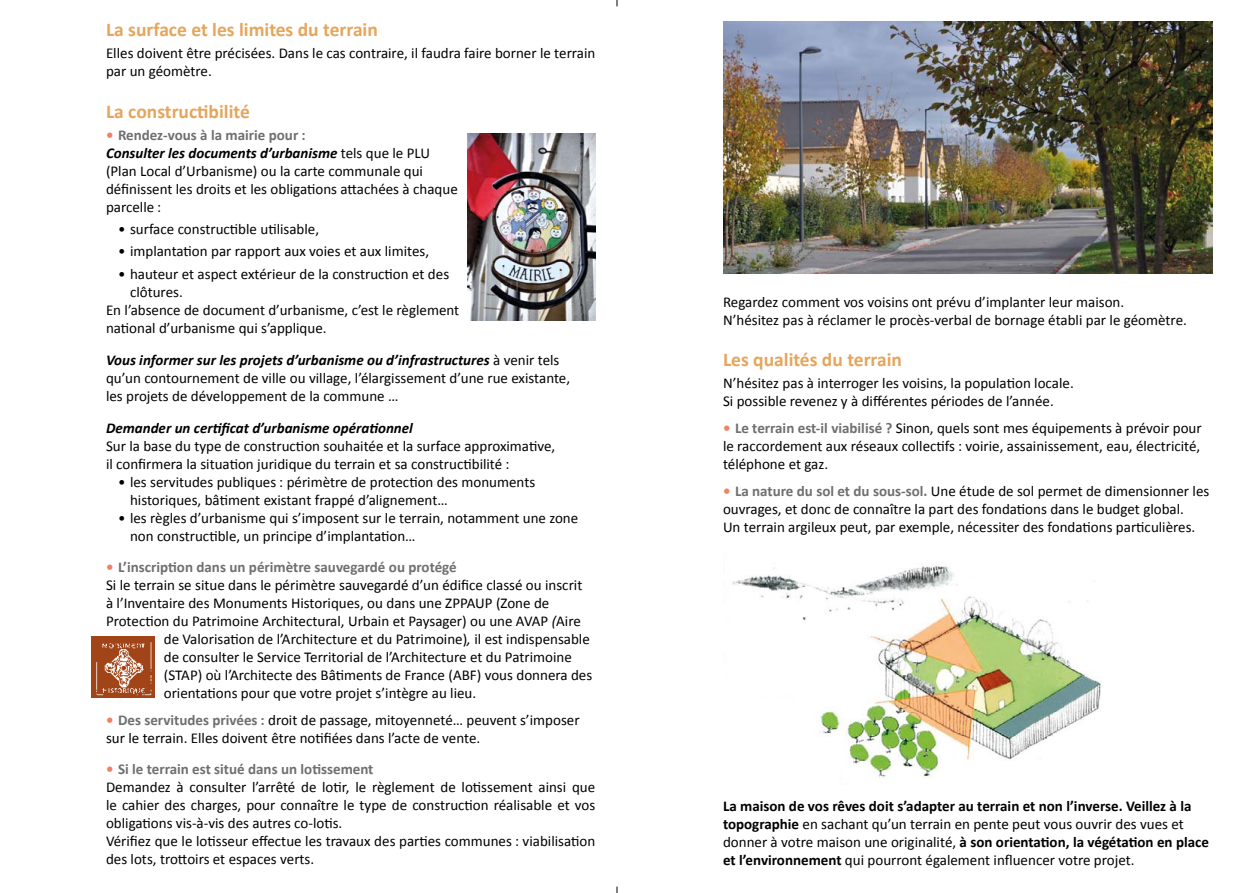
<style>
.page{position:relative;width:1234px;height:893px;background:#fff}
.page>*{position:absolute;margin:0;border:0;box-sizing:border-box;transform-origin:0 0}
.t1{font:700 19.5px "Calibri";color:#e6a55b}
.t2{font:15px/18px "Calibri";color:#000}
.t3{font:700 15px/18px "Calibri";color:#000}
.t4{font:700 15px "Calibri";color:#706f6f}
.t5{font:italic 700 15px "Calibri";color:#000}
.s1{font-weight:700;color:#f08262}
.s2{font-weight:700;color:#706f6f}
.s3{font-weight:700;font-style:italic}
.s4{color:#f08262}
.s5{font-style:italic}
.s6{font-weight:400}
</style>
<div class="page">
<img style="left:467px;top:133px;width:128px;height:187px">
<img style="left:91px;top:637px;width:64px;height:61px">
<img style="left:723px;top:21px;width:488px;height:253px">
<img style="left:732px;top:566px;width:369px;height:211px">
<h1 class="t1" style="left:106px;top:17px;width:273px">La surface et les limites du terrain</h1>
<p class="t2" style="left:106px;top:44px;width:490px">Elles doivent être précisées. Dans le cas contraire, il faudra faire borner le terrain par un géomètre.</p>
<h1 class="t1" style="left:106px;top:99px;width:145px">La constructibilité</h1>
<p class="t2" style="left:106px;top:126px;width:353px"><span class="s1">•</span> <span class="s2">Rendez-vous à la mairie pour :<br></span><span class="s3">Consulter les documents d’urbanisme</span> tels que le PLU (Plan Local d’Urbanisme) ou la carte communale qui définissent les droits et les obligations attachées à chaque parcelle :</p>
<p class="t2" style="left:118px;top:220px;width:203px">• surface constructible utilisable,</p>
<p class="t2" style="left:118px;top:242px;width:312px">• implantation par rapport aux voies et aux limites,</p>
<p class="t2" style="left:118px;top:265px;width:332px">• hauteur et aspect extérieur de la construction et des</p>
<p class="t2" style="left:130px;top:283px;width:54px">clôtures.</p>
<p class="t2" style="left:106px;top:301px;width:355px">En l’absence de document d’urbanisme, c’est le règlement</p>
<p class="t2" style="left:106px;top:319px;width:222px">national d’urbanisme qui s’applique.</p>
<p class="t2" style="left:106px;top:351px;width:465px"><span class="s3">Vous informer sur les projets d’urbanisme ou d’infrastructures</span> à venir tels qu’un contournement de ville ou village, l’élargissement d’une rue existante, les projets de développement de la commune …</p>
<p class="t5" style="left:106px;top:419px;width:308px">Demander un certificat d’urbanisme opérationnel</p>
<p class="t2" style="left:106px;top:437px;width:450px">Sur la base du type de construction souhaitée et la surface approximative, il confirmera la situation juridique du terrain et sa constructibilité :</p>
<p class="t2" style="left:130px;top:473px;width:406px;text-indent:-12px">• les servitudes publiques : périmètre de protection des monuments historiques, bâtiment existant frappé d’alignement…</p>
<p class="t2" style="left:130px;top:509px;width:449px;text-indent:-12px">• les règles d’urbanisme qui s’imposent sur le terrain, notamment une zone non constructible, un principe d’implantation…</p>
<p class="t4" style="left:106px;top:557px;width:352px"><span class="s4">•</span> L’inscription dans un périmètre sauvegardé ou protégé</p>
<p class="t2" style="left:106px;top:576px;width:478px">Si le terrain se situe dans le périmètre sauvegardé d’un édifice classé ou inscrit</p>
<p class="t2" style="left:106px;top:594px;width:445px">à l’Inventaire des Monuments Historiques, ou dans une ZPPAUP (Zone de</p>
<p class="t2" style="left:106px;top:612px;width:476px">Protection du Patrimoine Architectural, Urbain et Paysager) ou une AVAP <span class="s5">(</span>Aire</p>
<p class="t2" style="left:164px;top:630px;width:427px">de Valorisation de l’Architecture et du Patrimoine)<span class="s5">,</span> il est indispensable</p>
<p class="t2" style="left:164px;top:648px;width:409px">de consulter le Service Territorial de l’Architecture et du Patrimoine</p>
<p class="t2" style="left:164px;top:666px;width:430px">(STAP) où l’Architecte des Bâtiments de France (ABF) vous donnera des</p>
<p class="t2" style="left:164px;top:684px;width:314px">orientations pour que votre projet s’intègre au lieu.</p>
<p class="t2" style="left:106px;top:711px;width:475px"><span class="s1">•</span> <span class="s2">Des servitudes privées :</span> droit de passage, mitoyenneté… peuvent s’imposer sur le terrain. Elles doivent être notifiées dans l’acte de vente.</p>
<p class="t2" style="left:106px;top:760px;width:490px"><span class="s1">•</span> <span class="s2">Si le terrain est situé dans un lotissement<br></span>Demandez à consulter l’arrêté de lotir, le règlement de lotissement ainsi que le cahier des charges, pour connaître le type de construction réalisable et vos obligations vis-à-vis des autres co-lotis.<br>Vérifiez que le lotisseur effectue les travaux des parties communes : viabilisation des lots, trottoirs et espaces verts.</p>
<p class="t2" style="left:722px;top:293px;width:465px">Regardez comment vos voisins ont prévu d’implanter leur maison.<br>N’hésitez pas à réclamer le procès-verbal de bornage établi par le géomètre.</p>
<h1 class="t1" style="left:722px;top:347px;width:180px">Les qualités du terrain</h1>
<p class="t2" style="left:722px;top:374px;width:352px">N’hésitez pas à interroger les voisins, la population locale.<br>Si possible revenez y à différentes périodes de l’année.</p>
<p class="t2" style="left:722px;top:419px;width:480px;text-align:justify"><span class="s1">•</span> <span class="s2">Le terrain est-il viabilisé ?</span> Sinon, quels sont mes équipements à prévoir pour le raccordement aux réseaux collectifs : voirie, assainissement, eau, électricité, téléphone et gaz.</p>
<p class="t2" style="left:722px;top:482px;width:488px"><span class="s1">•</span> <span class="s2">La nature du sol et du sous-sol.</span> Une étude de sol permet de dimensionner les ouvrages, et donc de connaître la part des fondations dans le budget global.<br>Un terrain argileux peut, par exemple, nécessiter des fondations particulières.</p>
<p class="t3" style="left:722px;top:797px;width:487px">La maison de vos rêves doit s’adapter au terrain et non l’inverse. Veillez à la topographie <span class="s6">en sachant qu’un terrain en pente peut vous ouvrir des vues et donner à votre maison une originalité,</span> à son orientation, la végétation en place et l’environnement <span class="s6">qui pourront également influencer votre projet.</span></p>
</div>
